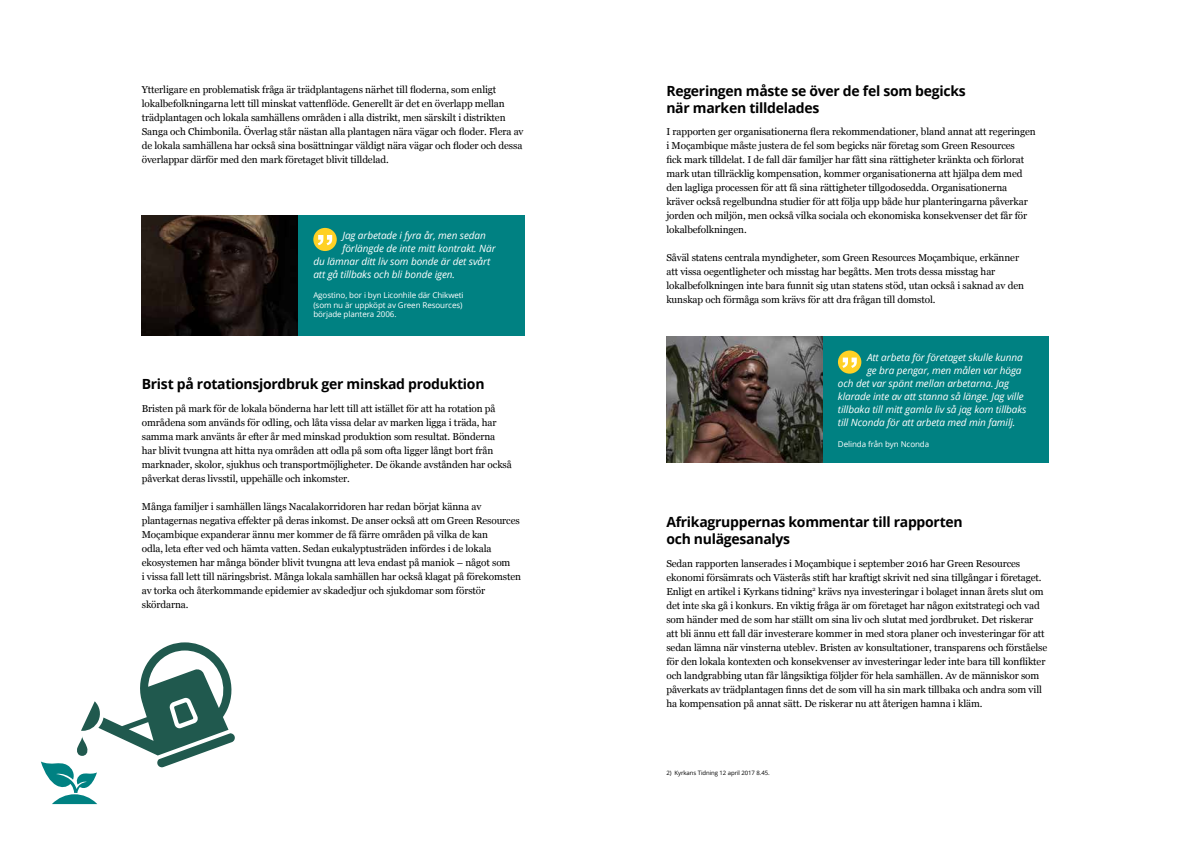
<style>
.page{position:relative;width:1191px;height:842px;background:#fff}
.page>*{position:absolute;margin:0;border:0;box-sizing:border-box;transform-origin:0 0}
.t1{font:700 14px/16.8px "Open Sans";letter-spacing:-.02em;color:#000}
.t2{font:10px/14px "Georgia";letter-spacing:-.01em;color:#000}
.t3{font:italic 10px "Open Sans";letter-spacing:-.01em;color:#fff}
.t4{font:8px/9.6px "Open Sans";letter-spacing:-.01em;color:#fff}
.t5{font:6px "Open Sans";letter-spacing:-.01em;color:#000}
</style>
<div class="page">
<div style="left:142px;top:215px;width:382px;height:121px;background:#008182"></div>
<img style="left:142px;top:215px;width:156px;height:121px">
<div style="left:313px;top:228px;width:24px;height:23px;background:#ffd125;border-radius:50%"></div>
<svg style="left:318px;top:235px;width:14px;height:10px"></svg>
<div style="left:666px;top:337px;width:383px;height:126px;background:#008182"></div>
<img style="left:666px;top:337px;width:156px;height:126px">
<svg style="left:838px;top:350px;width:23px;height:24px"></svg>
<svg style="left:842px;top:358px;width:14px;height:10px"></svg>
<svg style="left:41px;top:642px;width:194px;height:162px"></svg>
<p class="t2" style="left:142px;top:82px;width:383px">Ytterligare en problematisk fråga är trädplantagens närhet till floderna, som enligt lokalbefolkningarna lett till minskat vattenflöde. Generellt är det en överlapp mellan trädplantagen och lokala samhällens områden i alla distrikt, men särskilt i distrikten Sanga och Chimbonila. Överlag står nästan alla plantagen nära vägar och floder. Flera av de lokala samhällena har också sina bosättningar väldigt nära vägar och floder och dessa överlappar därför med den mark företaget blivit tilldelad.</p>
<p class="t3" style="left:342px;top:228px;width:145px">Jag arbetade i fyra år, men sedan</p>
<p class="t3" style="left:342px;top:241px;width:155px">förlängde de inte mitt kontrakt. När</p>
<p class="t3" style="left:313px;top:254px;width:178px">du lämnar ditt liv som bonde är det svårt</p>
<p class="t3" style="left:313px;top:267px;width:143px">att gå tillbaks och bli bonde igen.</p>
<p class="t4" style="left:313px;top:290px;width:152px">Agostino, bor i byn Liconhile där Chikweti (som nu är uppköpt av Green Resources) började plantera 2006.</p>
<h1 class="t1" style="left:142px;top:376px;width:344px">Brist på rotationsjordbruk ger minskad produktion</h1>
<p class="t2" style="left:142px;top:401px;width:371px">Bristen på mark för de lokala bönderna har lett till att istället för att ha rotation på områdena som används för odling, och låta vissa delar av marken ligga i träda, har samma mark använts år efter år med minskad produktion som resultat. Bönderna har blivit tvungna att hitta nya områden att odla på som ofta ligger långt bort från marknader, skolor, sjukhus och transportmöjligheter. De ökande avstånden har också påverkat deras livsstil, uppehälle och inkomster.</p>
<p class="t2" style="left:142px;top:499px;width:381px">Många familjer i samhällen längs Nacalakorridoren har redan börjat känna av plantagernas negativa effekter på deras inkomst. De anser också att om Green Resources Moçambique expanderar ännu mer kommer de få färre områden på vilka de kan<br>odla, leta efter ved och hämta vatten. Sedan eukalyptusträden infördes i de lokala ekosystemen har många bönder blivit tvungna att leva endast på maniok – något som<br>i vissa fall lett till näringsbrist. Många lokala samhällen har också klagat på förekomsten av torka och återkommande epidemier av skadedjur och sjukdomar som förstör skördarna.</p>
<h1 class="t1" style="left:666px;top:82px;width:301px">Regeringen måste se över de fel som begicks när marken tilldelades</h1>
<p class="t2" style="left:666px;top:124px;width:371px">I rapporten ger organisationerna flera rekommendationer, bland annat att regeringen i Moçambique måste justera de fel som begicks när företag som Green Resources<br>fick mark tilldelat. I de fall där familjer har fått sina rättigheter kränkta och förlorat mark utan tillräcklig kompensation, kommer organisationerna att hjälpa dem med den lagliga processen för att få sina rättigheter tillgodosedda. Organisationerna kräver också regelbundna studier för att följa upp både hur planteringarna påverkar jorden och miljön, men också vilka sociala och ekonomiska konsekvenser det får för lokalbefolkningen.</p>
<p class="t2" style="left:666px;top:250px;width:359px">Såväl statens centrala myndigheter, som Green Resources Moçambique, erkänner att vissa oegentligheter och misstag har begåtts. Men trots dessa misstag har lokalbefolkningen inte bara funnit sig utan statens stöd, utan också i saknad av den kunskap och förmåga som krävs för att dra frågan till domstol.</p>
<p class="t3" style="left:867px;top:351px;width:157px">Att arbeta för företaget skulle kunna</p>
<p class="t3" style="left:867px;top:364px;width:156px">ge bra pengar, men målen var höga</p>
<p class="t3" style="left:838px;top:377px;width:173px">och det var spänt mellan arbetarna. Jag</p>
<p class="t3" style="left:838px;top:390px;width:187px">klarade inte av att stanna så länge. Jag ville</p>
<p class="t3" style="left:838px;top:403px;width:190px">tillbaka till mitt gamla liv så jag kom tillbaks</p>
<p class="t3" style="left:838px;top:416px;width:179px">till Nconda för att arbeta med min familj.</p>
<p class="t4" style="left:838px;top:439px;width:93px">Delinda från byn Nconda</p>
<h1 class="t1" style="left:666px;top:513px;width:298px">Afrikagruppernas kommentar till rapporten och nulägesanalys</h1>
<p class="t2" style="left:666px;top:556px;width:382px">Sedan rapporten lanserades i Moçambique i september 2016 har Green Resources ekonomi försämrats och Västerås stift har kraftigt skrivit ned sina tillgångar i företaget.<br>Enligt en artikel i Kyrkans tidning<sup>2</sup> krävs nya investeringar i bolaget innan årets slut om det inte ska gå i konkurs. En viktig fråga är om företaget har någon exitstrategi och vad som händer med de som har ställt om sina liv och slutat med jordbruket. Det riskerar att bli ännu ett fall där investerare kommer in med stora planer och investeringar för att sedan lämna när vinsterna uteblev. Bristen av konsultationer, transparens och förståelse för den lokala kontexten och konsekvenser av investeringar leder inte bara till konflikter och landgrabbing utan får långsiktiga följder för hela samhällen. Av de människor som påverkats av trädplantagen finns det de som vill ha sin mark tillbaka och andra som vill ha kompensation på annat sätt. De riskerar nu att återigen hamna i kläm.</p>
<p class="t5" style="left:666px;top:769px;width:105px">2) Kyrkans Tidning 12 april 2017 8.45.</p>
</div>
